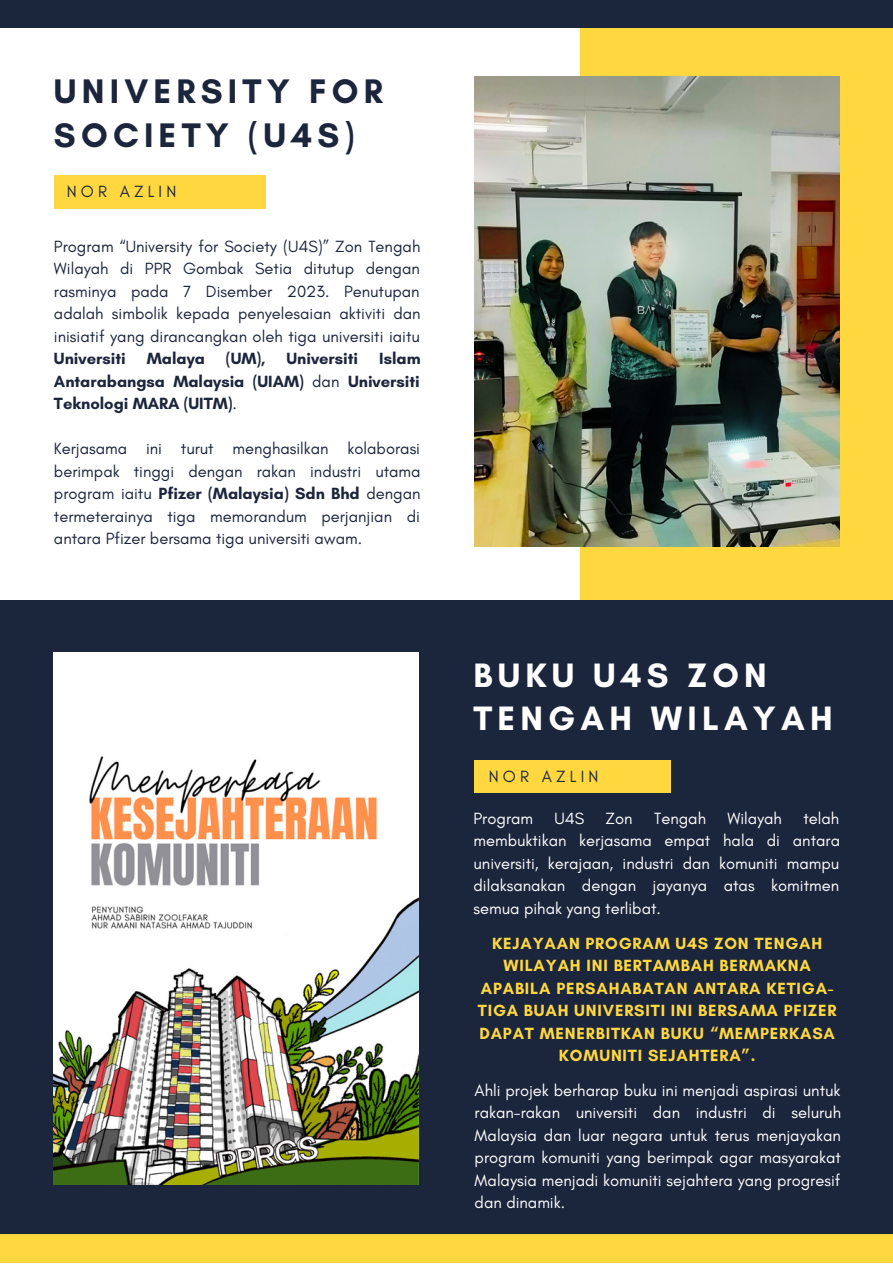
<style>
.page{position:relative;width:893px;height:1264px;background:#fff}
.page>*{position:absolute;margin:0;border:0;box-sizing:border-box;transform-origin:0 0}
.t1{font:700 34.65px/43.8px "Glacial Indifference";letter-spacing:.15em;color:#1b253c}
.t2{font:700 34.5px/42.8px "Glacial Indifference";letter-spacing:.15em;color:#fff}
.t3{font:16.5px/22.5px "Glacial Indifference";color:#1b253c;text-align:justify}
.t4{font:16.5px/22.5px "Glacial Indifference";color:#fff;text-align:justify}
.t5{font:700 16.5px/22.5px "Glacial Indifference";letter-spacing:.05em;color:#ffd840;text-align:center}
.t6{font:700 16.5px/22.5px "Glacial Indifference";color:#1b253c;text-align:justify}
.t7{font:16.5px "Glacial Indifference";letter-spacing:.25em;color:#1b253c}
.s1{font-weight:400}
.s2{font-weight:700}
</style>
<div class="page">
<div style="left:580px;top:13px;width:312px;height:607px;background:#ffd840"></div>
<div style="left:0;top:600px;width:892px;height:634px;background:#1b253c"></div>
<div style="left:0;top:0;width:892px;height:27px;background:#1b253c"></div>
<div style="left:0;top:1234px;width:892px;height:28px;background:#ffd840"></div>
<img style="left:474px;top:76px;width:365px;height:470px">
<div style="left:54px;top:175px;width:211px;height:33px;background:#ffd840"></div>
<img style="left:54px;top:652px;width:364px;height:532px">
<div style="left:474px;top:760px;width:196px;height:32px;background:#ffd840"></div>
<h1 class="t1" style="left:54px;top:69px;width:330px">UNIVERSITY FOR<br>SOCIETY (U4S)</h1>
<p class="t7" style="left:67px;top:182px;width:111px">NOR AZLIN</p>
<p class="t3" style="left:54px;top:235px;width:368px">Program “University for Society (U4S)” Zon Tengah Wilayah di PPR Gombak Setia ditutup dengan rasminya pada 7 Disember 2023. Penutupan adalah simbolik kepada penyelesaian aktiviti dan inisiatif yang dirancangkan oleh tiga universiti iaitu</p>
<p class="t6" style="left:54px;top:347px;width:73px">Universiti</p>
<p class="t6" style="left:147px;top:347px;width:60px">Malaya</p>
<p class="t6" style="left:226px;top:347px;width:41px">(UM),</p>
<p class="t6" style="left:286px;top:347px;width:73px">Universiti</p>
<p class="t6" style="left:54px;top:347px;width:368px;text-indent:325px">Islam Antarabangsa Malaysia (UIAM) <span class="s1">dan</span> Universiti Teknologi MARA (UITM)<span class="s1">.</span></p>
<p class="t3" style="left:54px;top:437px;width:368px">Kerjasama ini turut menghasilkan kolaborasi berimpak tinggi dengan rakan industri utama program iaitu <span class="s2">Pfizer (Malaysia) Sdn Bhd</span> dengan termeterainya tiga memorandum perjanjian di antara Pfizer bersama tiga universiti awam.</p>
<h2 class="t2" style="left:473px;top:654px;width:360px">BUKU U4S ZON<br>TENGAH WILAYAH</h2>
<p class="t7" style="left:489px;top:766px;width:111px">NOR AZLIN</p>
<p class="t4" style="left:473px;top:806px;width:61px">Program</p>
<p class="t4" style="left:554px;top:806px;width:31px">U4S</p>
<p class="t4" style="left:605px;top:806px;width:29px">Zon</p>
<p class="t4" style="left:654px;top:806px;width:53px">Tengah</p>
<p class="t4" style="left:727px;top:806px;width:56px">Wilayah</p>
<p class="t4" style="left:473px;top:806px;width:368px;text-indent:330px">telah membuktikan kerjasama empat hala di antara universiti, kerajaan, industri dan komuniti mampu dilaksanakan dengan jayanya atas komitmen semua pihak yang terlibat.</p>
<p class="t5" style="left:478px;top:931px;width:360px">KEJAYAAN PROGRAM U4S ZON TENGAH WILAYAH INI BERTAMBAH BERMAKNA APABILA PERSAHABATAN ANTARA KETIGA-TIGA BUAH UNIVERSITI INI BERSAMA PFIZER DAPAT MENERBITKAN BUKU “MEMPERKASA KOMUNITI SEJAHTERA”.</p>
<p class="t4" style="left:474px;top:1078px;width:368px">Ahli projek berharap buku ini menjadi aspirasi untuk rakan-rakan universiti dan industri di seluruh Malaysia dan luar negara untuk terus menjayakan program komuniti yang berimpak agar masyarakat Malaysia menjadi komuniti sejahtera yang progresif dan dinamik.</p>
</div>
